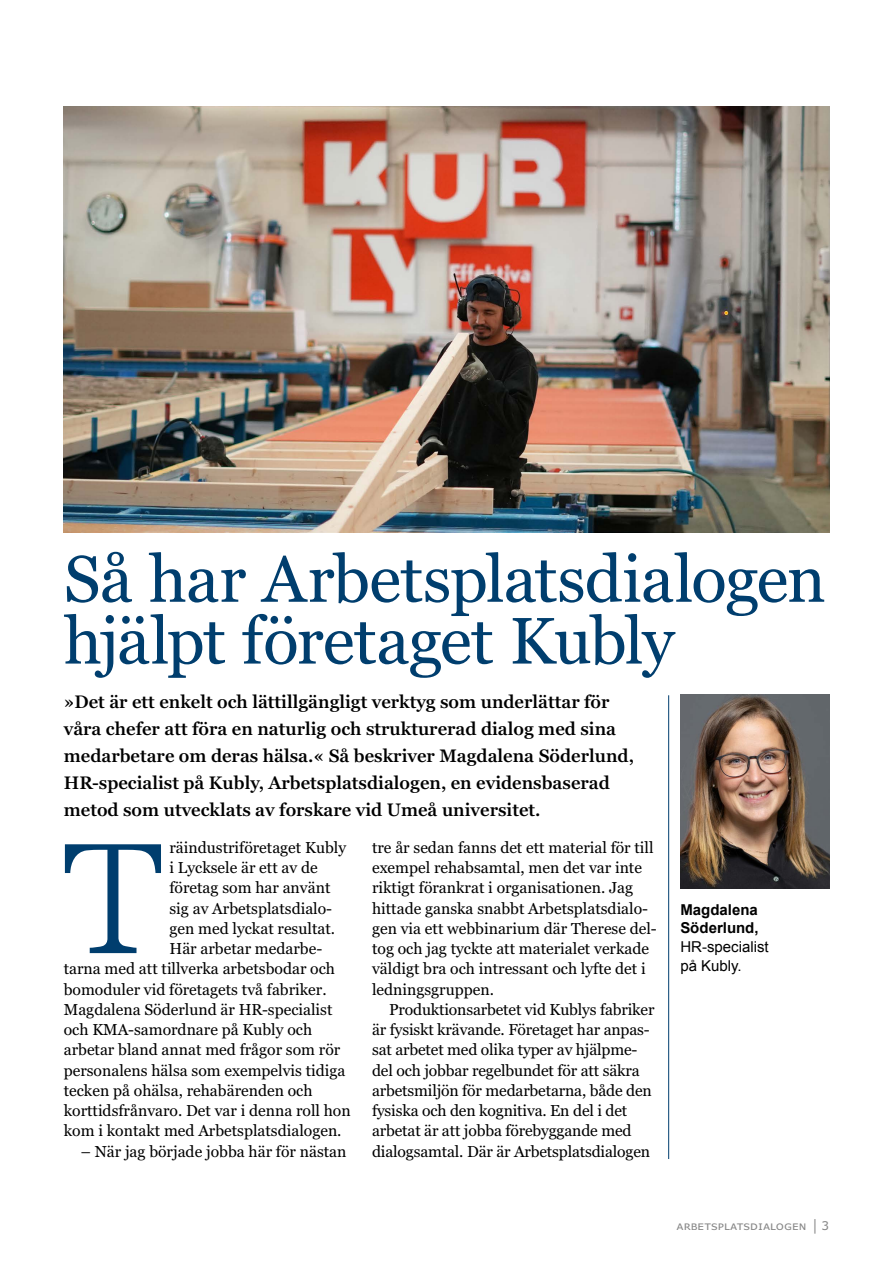
<style>
.page{position:relative;width:893px;height:1263px;background:#fff}
.page>*{position:absolute;margin:0;border:0;box-sizing:border-box;transform-origin:0 0}
.t1{font:65.7px/61.8px "Georgia Pro";letter-spacing:-.015em;color:#003e6e}
.t2{font:600 18px/27px "Georgia Pro";color:#000}
.t3{font:15.75px/20.2px "Georgia Pro";color:#000}
.t4{font:15px/18.8px "Arial";color:#000}
.t5{font:700 15px/18.8px "Arial";color:#000}
.t6{font:12px "Verdana Pro";color:#878787}
</style>
<div class="page">
<img style="left:64px;top:106px;width:765px;height:427px">
<img style="left:680px;top:694px;width:149px;height:195px">
<hr style="left:668px;top:695px;width:1px;height:464px;background:#003e6e">
<svg style="left:65px;top:844px;width:96px;height:109px"></svg>
<h1 class="t1" style="left:64px;top:551px;width:763px">Så har Arbetsplatsdialogen hjälpt företaget Kubly</h1>
<p class="t2" style="left:64px;top:689px;width:572px">»Det är ett enkelt och lättillgängligt verktyg som underlättar för våra chefer att föra en naturlig och strukturerad dialog med sina medarbetare om deras hälsa.« Så beskriver Magdalena Söderlund, HR-specialist på Kubly, Arbetsplatsdialogen, en evidensbaserad metod som utvecklats av forskare vid Umeå universitet.</p>
<p class="t3" style="left:169px;top:838px;width:178px">räindustriföretaget Kubly</p>
<p class="t3" style="left:169px;top:858px;width:150px">i Lycksele är ett av de</p>
<p class="t3" style="left:169px;top:878px;width:162px">företag som har använt</p>
<p class="t3" style="left:169px;top:899px;width:164px">sig av Arbetsplatsdialo-</p>
<p class="t3" style="left:169px;top:919px;width:167px">gen med lyckat resultat.</p>
<p class="t3" style="left:169px;top:939px;width:154px">Här arbetar medarbe-</p>
<p class="t3" style="left:64px;top:959px;width:273px">tarna med att tillverka arbetsbodar och</p>
<p class="t3" style="left:64px;top:980px;width:264px">bomoduler vid företagets två fabriker.</p>
<p class="t3" style="left:64px;top:1000px;width:270px">Magdalena Söderlund är HR-specialist</p>
<p class="t3" style="left:64px;top:1020px;width:250px">och KMA-samordnare på Kubly och</p>
<p class="t3" style="left:64px;top:1040px;width:278px">arbetar bland annat med frågor som rör</p>
<p class="t3" style="left:64px;top:1061px;width:283px">personalens hälsa som exempelvis tidiga</p>
<p class="t3" style="left:64px;top:1081px;width:250px">tecken på ohälsa, rehabärenden och</p>
<p class="t3" style="left:64px;top:1101px;width:288px">korttidsfrånvaro. Det var i denna roll hon</p>
<p class="t3" style="left:64px;top:1121px;width:279px">kom i kontakt med Arbetsplatsdialogen.</p>
<p class="t3" style="left:81px;top:1142px;width:267px">– När jag började jobba här för nästan</p>
<p class="t3" style="left:372px;top:838px;width:286px">tre år sedan fanns det ett material för till exempel rehabsamtal, men det var inte riktigt förankrat i organisationen. Jag hittade ganska snabbt Arbetsplatsdialo&shy;gen via ett webbinarium där Therese del&shy;tog och jag tyckte att materialet verkade väldigt bra och intressant och lyfte det i ledningsgruppen.</p>
<p class="t3" style="left:372px;top:1000px;width:284px;text-indent:17px">Produktionsarbetet vid Kublys fabriker är fysiskt krävande. Företaget har anpas&shy;sat arbetet med olika typer av hjälpme&shy;del och jobbar regelbundet för att säkra arbetsmiljön för medarbetarna, både den fysiska och den kognitiva. En del i det arbetat är att jobba förebyggande med dialogsamtal. Där är Arbetsplatsdialogen</p>
<p class="t5" style="left:680px;top:900px;width:80px">Magdalena<br>Söderlund,</p>
<p class="t4" style="left:680px;top:937px;width:90px">HR-specialist på Kubly.</p>
<p class="t6" style="left:676px;top:1217px;width:154px">arbetsplatsdialogen │ 3</p>
</div>
